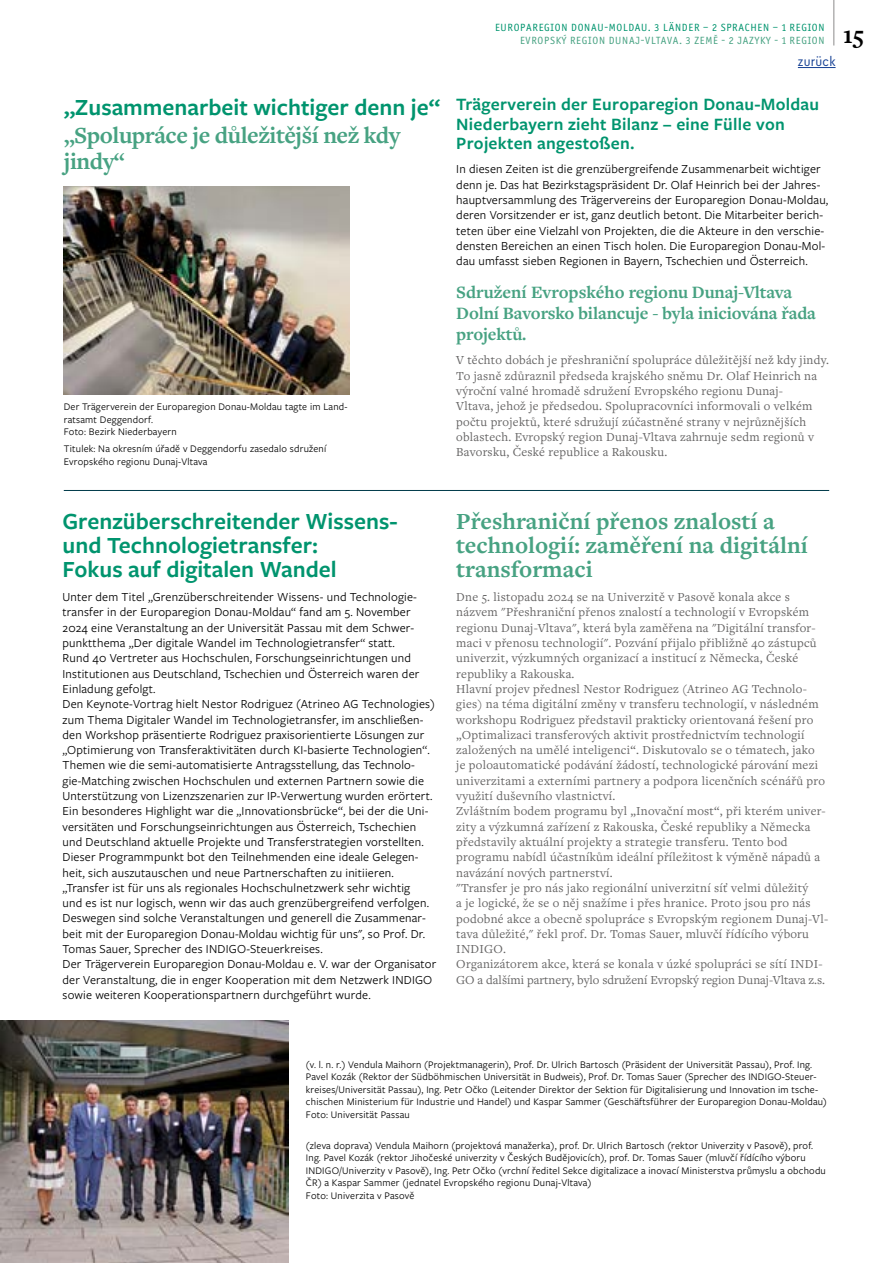
<style>
.page{position:relative;width:893px;height:1263px;background:#fff}
.page>*{position:absolute;margin:0;border:0;box-sizing:border-box;transform-origin:0 0}
.t1{font:700 25.5px "Freight Text Pro";color:#000}
.t2{font:600 24px/24px "Freight Sans Pro";color:#00946e}
.t3{font:700 24px/24px "Freight Text Pro";color:#47a282}
.t4{font:700 24px/25.5px "Freight Text Pro";letter-spacing:-.02em;color:#47a282}
.t5{font:600 18px/19.5px "Freight Sans Pro";letter-spacing:.015em;color:#00946e}
.t6{font:700 18px/21px "Freight Text Pro";letter-spacing:-.01em;color:#47a282}
.t7{font:13.5px "Cera Compact Pro";letter-spacing:.02em;color:#164194}
.t8{font:12.75px/15.3px "Freight Sans Pro";letter-spacing:.015em;color:#000}
.t9{font:12.75px/15.3px "Freight Text Pro";letter-spacing:.02em;color:#646363}
.t10{font:10.5px/12.6px "Freight Sans Pro";letter-spacing:.02em;color:#000}
.t11{font:10.5px "Officina Sans ITC Pro";letter-spacing:.07em;color:#00946e}
.t12{font:10.5px "Officina Sans ITC Pro";letter-spacing:.07em;color:#47a282}
</style>
<div class="page">
<hr style="left:798px;top:67px;width:38px;height:1px;background:#164194">
<hr style="left:64px;top:490px;width:765px;height:1px;background:#003b4a">
<img style="left:64px;top:186px;width:286px;height:208px">
<img style="left:1px;top:1021px;width:287px;height:242px">
<hr style="left:833px;top:0;width:1px;height:45px;background:#b3b2b2">
<h2 class="t2" style="left:64px;top:94px;width:378px">„Zusammenarbeit wichtiger denn je“</h2>
<h2 class="t4" style="left:64px;top:122px;width:338px">„Spolupráce je důležitější než kdy jindy“</h2>
<p class="t10" style="left:64px;top:400px;width:285px">Der Trägerverein der Europaregion Donau-Moldau tagte im Land&shy;ratsamt Deggendorf.<br>Foto: Bezirk Niederbayern</p>
<p class="t10" style="left:64px;top:442px;width:264px">Titulek: Na okresním úřadě v Deggendorfu zasedalo sdružení<br>Evropského regionu Dunaj-Vltava</p>
<p class="t11" style="left:495px;top:21px;width:331px">EUROPAREGION DONAU-MOLDAU. 3 LÄNDER – 2 SPRACHEN – 1 REGION</p>
<p class="t12" style="left:520px;top:34px;width:306px">EVROPSKÝ REGION DUNAJ-VLTAVA. 3 ZEMĚ - 2 JAZYKY - 1 REGION</p>
<p class="t7" style="left:798px;top:53px;width:39px">zurück</p>
<h1 class="t1" style="left:843px;top:18px;width:23px">15</h1>
<h3 class="t5" style="left:456px;top:94px;width:364px">Trägerverein der Europaregion Donau-Moldau<br>Niederbayern zieht Bilanz – eine Fülle von<br>Projekten angestoßen.</h3>
<p class="t8" style="left:456px;top:161px;width:374px">In diesen Zeiten ist die grenzübergreifende Zusammenarbeit wichtiger denn je. Das hat Bezirkstagspräsident Dr. Olaf Heinrich bei der Jahres&shy;hauptversammlung des Trägervereins der Europaregion Donau-Moldau, deren Vorsitzender er ist, ganz deutlich betont. Die Mitarbeiter berich&shy;teten über eine Vielzahl von Projekten, die die Akteure in den verschie&shy;densten Bereichen an einen Tisch holen. Die Europaregion Donau-Mol&shy;dau umfasst sieben Regionen in Bayern, Tschechien und Österreich.</p>
<h3 class="t6" style="left:456px;top:281px;width:361px">Sdružení Evropského regionu Dunaj-Vltava<br>Dolní Bavorsko bilancuje - byla iniciována řada projektů.</h3>
<p class="t9" style="left:456px;top:352px;width:374px">V těchto dobách je přeshraniční spolupráce důležitější než kdy jindy.<br>To jasně zdůraznil předseda krajského sněmu Dr. Olaf Heinrich na výroční valné hromadě sdružení Evropského regionu Dunaj-<br>Vltava, jehož je předsedou. Spolupracovníci informovali o velkém počtu projektů, které sdružují zúčastněné strany v nejrůznějších oblastech. Evropský region Dunaj-Vltava zahrnuje sedm regionů v Bavorsku, České republice a Rakousku.</p>
<h2 class="t2" style="left:63px;top:508px;width:337px">Grenzüberschreitender Wissens&shy;und Technologietransfer:<br>Fokus auf digitalen Wandel</h2>
<p class="t8" style="left:63px;top:589px;width:375px">Unter dem Titel „Grenzüberschreitender Wissens- und Technologie&shy;transfer in der Europaregion Donau-Moldau“ fand am 5. November 2024 eine Veranstaltung an der Universität Passau mit dem Schwer&shy;punktthema „Der digitale Wandel im Technologietransfer“ statt.<br>Rund 40 Vertreter aus Hochschulen, Forschungseinrichtungen und Institutionen aus Deutschland, Tschechien und Österreich waren der Einladung gefolgt.<br>Den Keynote-Vortrag hielt Nestor Rodriguez (Atrineo AG Technologies) zum Thema Digitaler Wandel im Technologietransfer, im anschließen&shy;den Workshop präsentierte Rodriguez praxisorientierte Lösungen zur „Optimierung von Transferaktivitäten durch KI-basierte Technologien“.<br>Themen wie die semi-automatisierte Antragsstellung, das Technolo&shy;gie-Matching zwischen Hochschulen und externen Partnern sowie die Unterstützung von Lizenzszenarien zur IP-Verwertung wurden erörtert.<br>Ein besonderes Highlight war die „Innovationsbrücke“, bei der die Uni&shy;versitäten und Forschungseinrichtungen aus Österreich, Tschechien und Deutschland aktuelle Projekte und Transferstrategien vorstellten.<br>Dieser Programmpunkt bot den Teilnehmenden eine ideale Gelegen&shy;heit, sich auszutauschen und neue Partnerschaften zu initiieren. „Transfer ist für uns als regionales Hochschulnetzwerk sehr wichtig<br>und es ist nur logisch, wenn wir das auch grenzübergreifend verfolgen.<br>Deswegen sind solche Veranstaltungen und generell die Zusammenar&shy;beit mit der Europaregion Donau-Moldau wichtig für uns", so Prof. Dr.<br>Tomas Sauer, Sprecher des INDIGO-Steuerkreises.<br>Der Trägerverein Europaregion Donau-Moldau e. V. war der Organisator der Veranstaltung, die in enger Kooperation mit dem Netzwerk INDIGO sowie weiteren Kooperationspartnern durchgeführt wurde.</p>
<h2 class="t3" style="left:456px;top:509px;width:353px">Přeshraniční přenos znalostí a technologií: zaměření na digitální transformaci</h2>
<p class="t9" style="left:456px;top:589px;width:373px">Dne 5. listopadu 2024 se na Univerzitě v Pasově konala akce s názvem "Přeshraniční přenos znalostí a technologií v Evropském regionu Dunaj-Vltava", která byla zaměřena na "Digitální transfor&shy;maci v přenosu technologií". Pozvání přijalo přibližně 40 zástupců univerzit, výzkumných organizací a institucí z Německa, České republiky a Rakouska.<br>Hlavní projev přednesl Nestor Rodriguez (Atrineo AG Technolo&shy;gies) na téma digitální změny v transferu technologií, v následném workshopu Rodriguez představil prakticky orientovaná řešení pro „Optimalizaci transferových aktivit prostřednictvím technologií založených na umělé inteligenci“. Diskutovalo se o tématech, jako<br>je poloautomatické podávání žádostí, technologické párování mezi univerzitami a externími partnery a podpora licenčních scénářů pro využití duševního vlastnictví.<br>Zvláštním bodem programu byl „Inovační most“, při kterém univer&shy;zity a výzkumná zařízení z Rakouska, České republiky a Německa představily aktuální projekty a strategie transferu. Tento bod programu nabídl účastníkům ideální příležitost k výměně nápadů a navázání nových partnerství.<br>"Transfer je pro nás jako regionální univerzitní síť velmi důležitý<br>a je logické, že se o něj snažíme i přes hranice. Proto jsou pro nás podobné akce a obecně spolupráce s Evropským regionem Dunaj-Vl&shy;tava důležité," řekl prof. Dr. Tomas Sauer, mluvčí řídícího výboru INDIGO.<br>Organizátorem akce, která se konala v úzké spolupráci se sítí INDI-GO a dalšími partnery, bylo sdružení Evropský region Dunaj-Vltava z.s.</p>
<p class="t10" style="left:306px;top:1057px;width:523px">(v. l. n. r.) Vendula Maihorn (Projektmanagerin), Prof. Dr. Ulrich Bartosch (Präsident der Universität Passau), Prof. Ing.<br>Pavel Kozák (Rektor der Südböhmischen Universität in Budweis), Prof. Dr. Tomas Sauer (Sprecher des INDIGO-Steuer&shy;kreises/Universität Passau), Ing. Petr Očko (Leitender Direktor der Sektion für Digitalisierung und Innovation im tsche&shy;chischen Ministerium für Industrie und Handel) und Kaspar Sammer (Geschäftsführer der Europaregion Donau-Moldau)<br>Foto: Universität Passau</p>
<p class="t10" style="left:306px;top:1138px;width:522px">(zleva doprava) Vendula Maihorn (projektová manažerka), prof. Dr. Ulrich Bartosch (rektor Univerzity v Pasově), prof.<br>Ing. Pavel Kozák (rektor Jihočeské univerzity v Českých Budějovicích), prof. Dr. Tomas Sauer (mluvčí řídícího výboru INDIGO/Univerzity v Pasově), Ing. Petr Očko (vrchní ředitel Sekce digitalizace a inovací Ministerstva průmyslu a obchodu ČR) a Kaspar Sammer (jednatel Evropského regionu Dunaj-Vltava)<br>Foto: Univerzita v Pasově</p>
</div>
